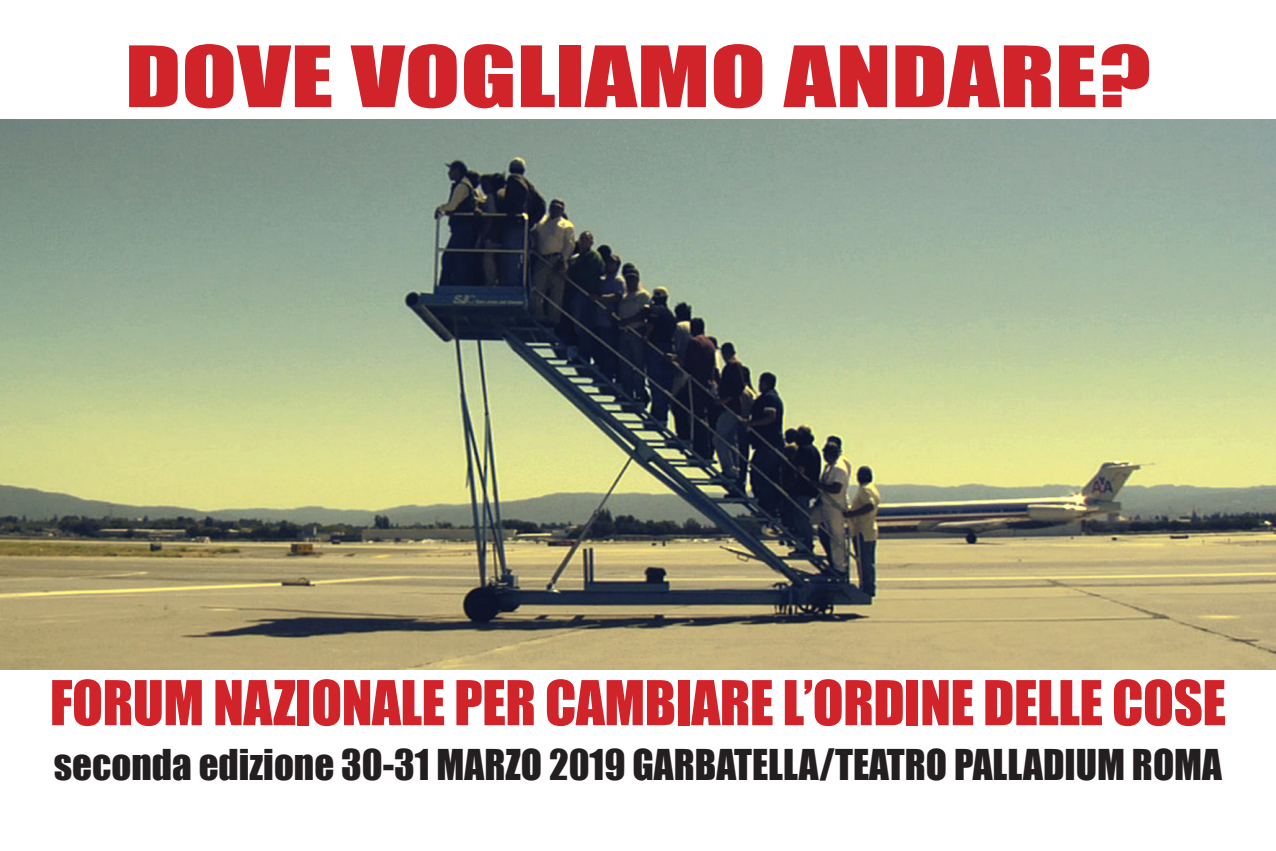
<style>
.page{position:relative;width:1276px;height:851px;background:#fff}
.page>*{position:absolute;margin:0;border:0;box-sizing:border-box;transform-origin:0 0}
.t1{font:78px "Impact";color:#d1232a;scale:1.31 1}
.t2{font:57px "Impact";letter-spacing:-.01em;color:#d1232a}
.t3{font:39px "Impact";color:#231f20}
</style>
<div class="page">
<img style="left:0;top:119px;width:1276px;height:550px">
<p class="t1" style="left:125px;top:16px;width:785px">DOVE VOGLIAMO ANDARE?</p>
<p class="t2" style="left:50px;top:658px;width:1177px">FORUM NAZIONALE PER CAMBIARE L’ORDINE DELLE COSE</p>
<p class="t3" style="left:54px;top:734px;width:1169px">seconda edizione 30-31 MARZO 2019 GARBATELLA/TEATRO PALLADIUM ROMA</p>
</div>
